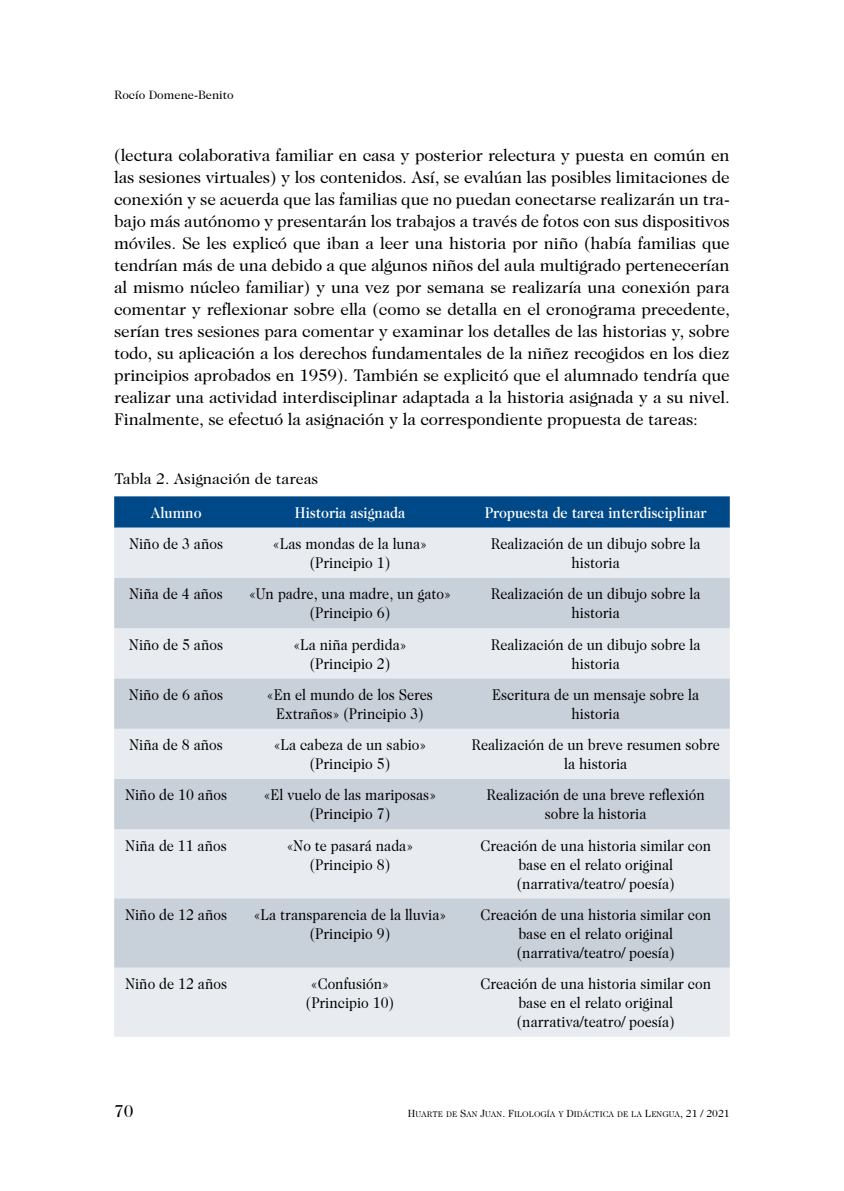
<style>
.page{position:relative;width:844px;height:1191px;background:#fff}
.page>*{position:absolute;margin:0;border:0;box-sizing:border-box;transform-origin:0 0}
.t1{font:17.5px "Caslon 224 Std";color:#000}
.t2{font:17.15px/21.9px "Caslon 224 Std";letter-spacing:-.01em;color:#000;text-align:justify}
.t3{font:15.75px/18.9px "Caslon 224 Std";color:#000;text-align:center;scale:.9 1}
.t4{font:500 15.75px "Caslon 224 Std";color:#fff;scale:.9 1}
.t5{font:15.75px "Caslon 224 Std";color:#000}
.t6{font:12.25px "Caslon 224 Std";color:#000}
.t7{font:8.4px "Caslon 224 Std Book SC800";color:#000}
.s1{font-size:10.5px}
</style>
<div class="page">
<div style="left:114px;top:496px;width:615px;height:32px;background:#004988"></div>
<div style="left:114px;top:528px;width:615px;height:508px;background:#e8ecf0"></div>
<svg style="left:114px;top:578px;width:615px;height:389px;background:#d6dce3"></svg>
<p class="t6" style="left:114px;top:88px;width:121px">Rocío Domene-Benito</p>
<p class="t2" style="left:114px;top:144px;width:617px">(lectura colaborativa familiar en casa y posterior relectura y puesta en común en las sesiones virtuales) y los contenidos. Así, se evalúan las posibles limitaciones de conexión y se acuerda que las familias que no puedan conectarse realizarán un tra&shy;bajo más autónomo y presentarán los trabajos a través de fotos con sus dispositivos móviles. Se les explicó que iban a leer una historia por niño (había familias que tendrían más de una debido a que algunos niños del aula multigrado pertenecerían al mismo núcleo familiar) y una vez por semana se realizaría una conexión para comentar y reflexionar sobre ella (como se detalla en el cronograma precedente, serían tres sesiones para comentar y examinar los detalles de las historias y, sobre todo, su aplicación a los derechos fundamentales de la niñez recogidos en los diez principios aprobados en 1959). También se explicitó que el alumnado tendría que realizar una actividad interdisciplinar adaptada a la historia asignada y a su nivel.<br>Finalmente, se efectuó la asignación y la correspondiente propuesta de tareas:</p>
<p class="t5" style="left:114px;top:470px;width:205px">Tabla 2. Asignación de tareas</p>
<p class="t4" style="left:151px;top:503px;width:58px">Alumno</p>
<p class="t4" style="left:295px;top:503px;width:124px">Historia asignada</p>
<p class="t4" style="left:484px;top:503px;width:248px">Propuesta de tarea interdisciplinar</p>
<p class="t3" style="left:129px;top:534px;width:106px">Niño de 3 años</p>
<p class="t3" style="left:273px;top:534px;width:173px">«Las mondas de la luna» (Principio 1)</p>
<p class="t3" style="left:491px;top:534px;width:234px">Realización de un dibujo sobre la historia</p>
<p class="t3" style="left:129px;top:584px;width:105px">Niña de 4 años</p>
<p class="t3" style="left:249px;top:584px;width:226px">«Un padre, una madre, un gato» (Principio 6)</p>
<p class="t3" style="left:491px;top:584px;width:234px">Realización de un dibujo sobre la historia</p>
<p class="t3" style="left:129px;top:634px;width:106px">Niño de 5 años</p>
<p class="t3" style="left:293px;top:634px;width:127px">«La niña perdida» (Principio 2)</p>
<p class="t3" style="left:491px;top:634px;width:234px">Realización de un dibujo sobre la historia</p>
<p class="t3" style="left:129px;top:685px;width:106px">Niño de 6 años</p>
<p class="t3" style="left:267px;top:685px;width:186px">«En el mundo de los Seres<br>Extraños» (Principio 3)</p>
<p class="t3" style="left:492px;top:685px;width:231px">Escritura de un mensaje sobre la historia</p>
<p class="t3" style="left:129px;top:735px;width:105px">Niña de 8 años</p>
<p class="t3" style="left:273px;top:735px;width:171px">«La cabeza de un sabio» (Principio 5)</p>
<p class="t3" style="left:471px;top:735px;width:277px">Realización de un breve resumen sobre la historia</p>
<p class="t3" style="left:125px;top:785px;width:114px">Niño de 10 años</p>
<p class="t3" style="left:264px;top:785px;width:193px">«El vuelo de las mariposas» (Principio 7)</p>
<p class="t3" style="left:486px;top:785px;width:244px">Realización de una breve reflexión sobre la historia</p>
<p class="t3" style="left:126px;top:835px;width:114px">Niña de 11 años</p>
<p class="t3" style="left:287px;top:835px;width:142px">«No te pasará nada» (Principio 8)</p>
<p class="t3" style="left:480px;top:835px;width:258px">Creación de una historia similar con base en el relato original (narrativa/teatro/ poesía)</p>
<p class="t3" style="left:125px;top:905px;width:114px">Niño de 12 años</p>
<p class="t3" style="left:253px;top:905px;width:215px">«La transparencia de la lluvia» (Principio 9)</p>
<p class="t3" style="left:480px;top:905px;width:258px">Creación de una historia similar con base en el relato original (narrativa/teatro/ poesía)</p>
<p class="t3" style="left:125px;top:974px;width:114px">Niño de 12 años</p>
<p class="t3" style="left:306px;top:974px;width:100px">«Confusión» (Principio 10)</p>
<p class="t3" style="left:480px;top:974px;width:258px">Creación de una historia similar con base en el relato original (narrativa/teatro/ poesía)</p>
<p class="t1" style="left:114px;top:1100px;width:21px">70</p>
<p class="t7" style="left:408px;top:1108px;width:323px"><span class="s1">H</span>UARTE DE <span class="s1">S</span>AN <span class="s1">J</span>UAN<span class="s1">. F</span>ILOLOGÍA Y <span class="s1">D</span>IDÁCTICA DE LA <span class="s1">L</span>ENGUA<span class="s1">, 21 / 2021</span></p>
</div>
